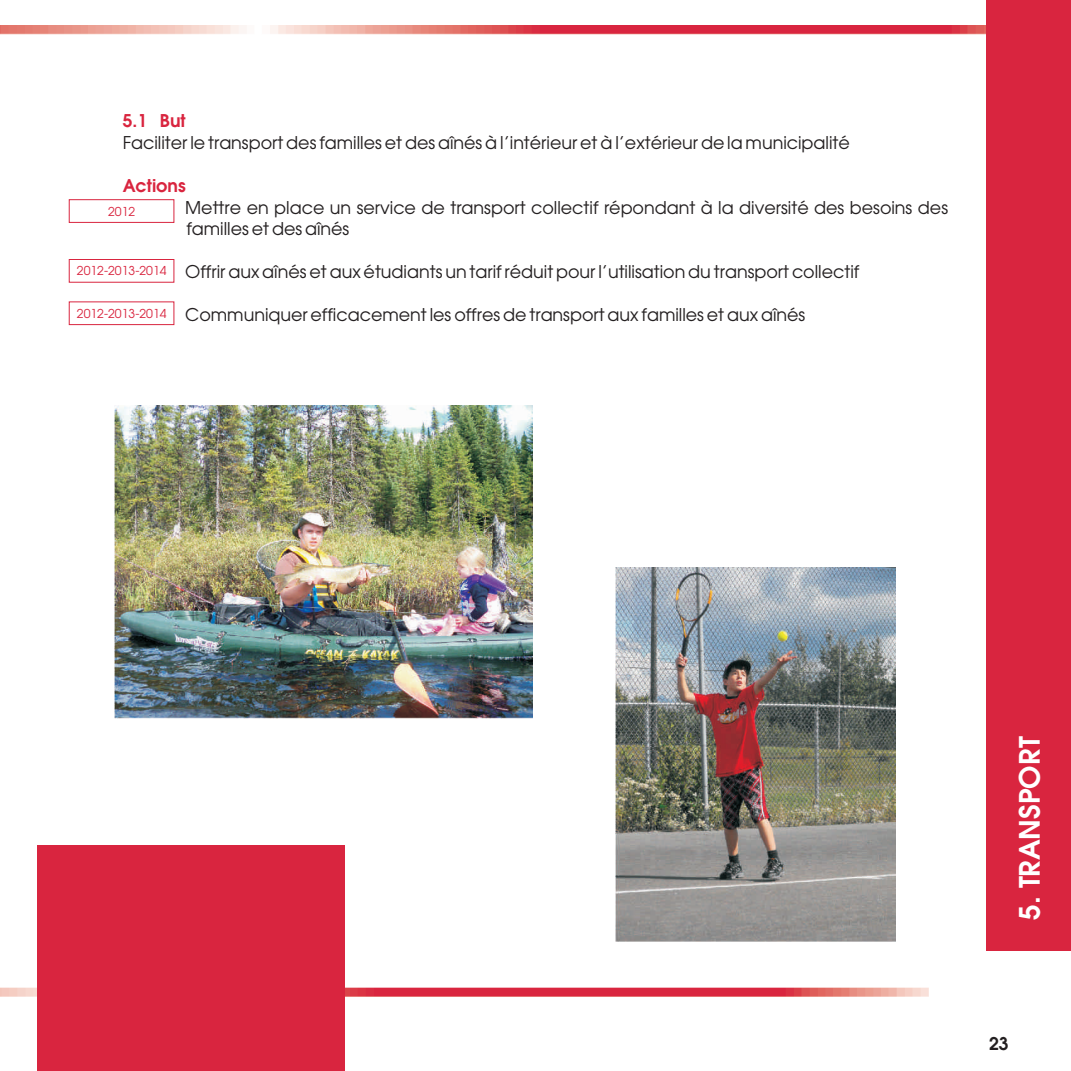
<style>
.page{position:relative;width:1071px;height:1071px;background:#fff}
.page>*{position:absolute;margin:0;border:0;box-sizing:border-box;transform-origin:0 0}
.t1{font:700 28px "Avalon Plain";color:#fff}
.t2{font:17.5px/21.3px "Avalon Plain";color:#231f20}
.t3{font:700 17.5px "Avalon Plain";color:#d9253f}
.t4{font:700 17.5px "Avalon Plain";color:#231f20}
.t5{font:12.25px "Avalon Plain";color:#d9253f}
</style>
<div class="page">
<img style="left:0;top:26px;width:986px;height:9px">
<img style="left:0;top:987px;width:929px;height:9px">
<div style="left:986px;top:0;width:85px;height:951px;background:#d9253f"></div>
<div style="left:37px;top:845px;width:308px;height:226px;background:#d9253f"></div>
<div style="left:69px;top:199px;width:105px;height:24px;border:1px solid #d9253f"></div>
<div style="left:69px;top:301px;width:105px;height:24px;border:1px solid #d9253f"></div>
<div style="left:69px;top:259px;width:105px;height:24px;border:1px solid #d9253f"></div>
<img style="left:115px;top:405px;width:418px;height:314px">
<img style="left:615px;top:568px;width:281px;height:373px">
<p class="t3" style="left:123px;top:114px;width:65px">5.1 But</p>
<p class="t2" style="left:123px;top:133px;width:729px">Faciliter le transport des familles et des aînés à l'intérieur et à l'extérieur de la municipalité</p>
<p class="t3" style="left:123px;top:179px;width:65px">Actions</p>
<p class="t5" style="left:108px;top:206px;width:29px">2012</p>
<p class="t5" style="left:77px;top:266px;width:91px">2012-2013-2014</p>
<p class="t5" style="left:77px;top:309px;width:91px">2012-2013-2014</p>
<p class="t2" style="left:185px;top:199px;width:764px">Mettre en place un service de transport collectif répondant à la diversité des besoins des familles et des aînés</p>
<p class="t2" style="left:185px;top:263px;width:676px">Offrir aux aînés et aux étudiants un tarif réduit pour l'utilisation du transport collectif</p>
<p class="t2" style="left:185px;top:305px;width:622px">Communiquer efficacement les offres de transport aux familles et aux aînés</p>
<h1 class="t1" style="left:1019px;top:920px;width:185px;rotate:-90deg">5. TRANSPORT</h1>
<p class="t4" style="left:989px;top:1037px;width:21px">23</p>
</div>
